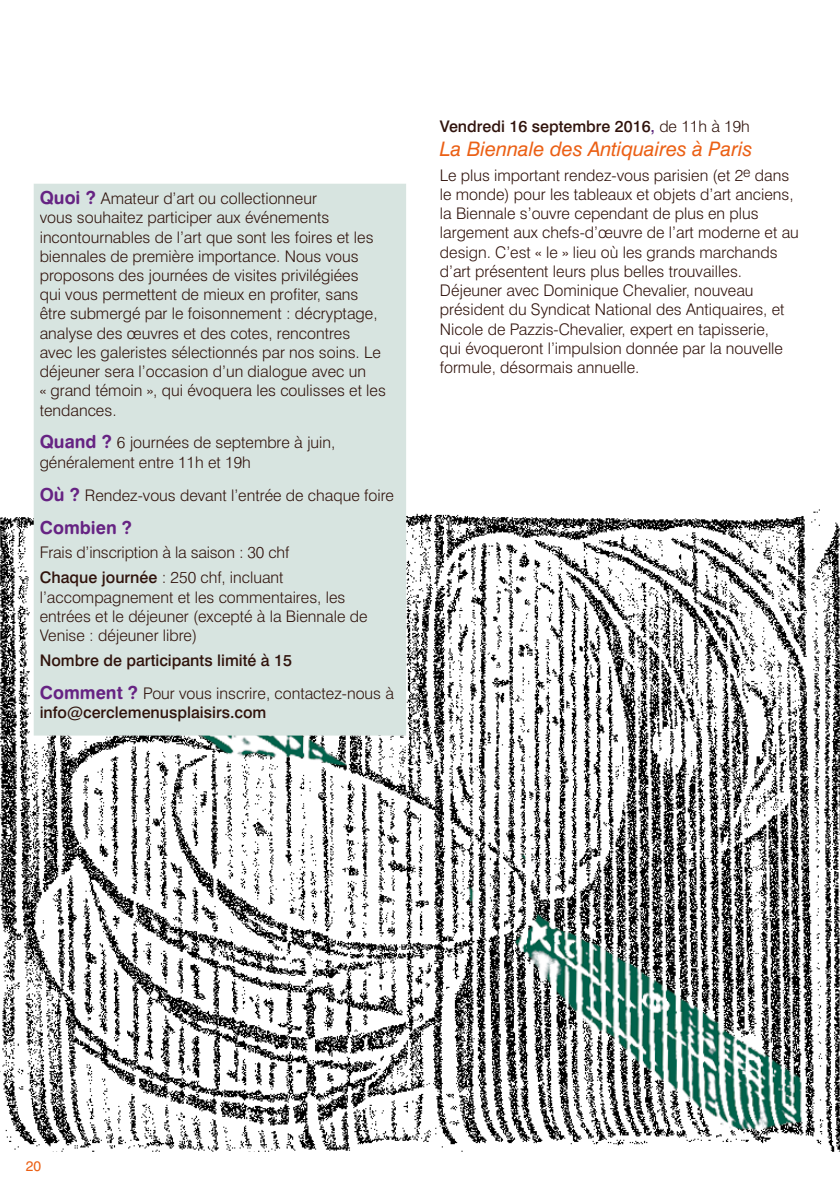
<style>
.page{position:relative;width:840px;height:1191px;background:#fff}
.page>*{position:absolute;margin:0;border:0;box-sizing:border-box;transform-origin:0 0}
.t1{font:italic 20px "Swiss 721 BT";color:#eb6015}
.t2{font:18px "Swiss 721 BT Bold Rounded";color:#662383}
.t3{font:300 16px/19.2px "Swiss 721 BT";color:#30130c}
.t4{font:500 16px "Swiss 721 BT";color:#30130c}
.t5{font:14px "Swiss 721 BT";color:#eb6015}
.s1{font-family:"Swiss 721 BT Bold Rounded";font-weight:400;font-size:18px;color:#662383}
.s2{font-weight:500}
.s3{color:#5c267c}
.s4{font-weight:300}
</style>
<div class="page">
<img style="left:0;top:509px;width:839px;height:642px">
<div style="left:31px;top:183px;width:378px;height:555px;background:#d7e4e0"></div>
<p class="t3" style="left:40px;top:189px;width:347px"><span class="s1">Quoi ?</span> Amateur d’art ou collectionneur<br>vous souhaitez participer aux événements incontournables de l’art que sont les foires et les biennales de première importance. Nous vous proposons des journées de visites privilégiées<br>qui vous permettent de mieux en profiter, sans être submergé par le foisonnement : décryptage, analyse des œuvres et des cotes, rencontres avec les galeristes sélectionnés par nos soins. Le déjeuner sera l’occasion d’un dialogue avec un<br>« grand témoin », qui évoquera les coulisses et les tendances.</p>
<p class="t3" style="left:40px;top:433px;width:297px"><span class="s1">Quand ?</span> 6 journées de septembre à juin, généralement entre 11h et 19h</p>
<p class="t3" style="left:40px;top:485px;width:356px"><span class="s1">Où ?</span> Rendez-vous devant l’entrée de chaque foire</p>
<p class="t2" style="left:40px;top:516px;width:94px">Combien ?</p>
<p class="t3" style="left:40px;top:540px;width:251px;line-height:24.8px">Frais d’inscription à la saison : 30 chf<br><span class="s2">Chaque journée</span> : 250 chf, incluant</p>
<p class="t3" style="left:40px;top:587px;width:329px">l’accompagnement et les commentaires, les entrées et le déjeuner (excepté à la Biennale de<br>Venise : déjeuner libre)</p>
<p class="t3" style="left:40px;top:643px;width:355px;line-height:33px"><span class="s2">Nombre de participants limité à 15<br></span><span class="s1">Comment ?</span> Pour vous inscrire, contactez-nous à</p>
<p class="t4" style="left:40px;top:702px;width:228px">info@cerclemenusplaisirs.com</p>
<p class="t4" style="left:439px;top:116px;width:311px">Vendredi 16 septembre 2016<span class="s3">,</span> <span class="s4">de 11h à 19h</span></p>
<p class="t1" style="left:439px;top:137px;width:314px">La Biennale des Antiquaires à Paris</p>
<p class="t3" style="left:439px;top:165px;width:360px">Le plus important rendez-vous parisien (et 2<sup>e</sup> dans le monde) pour les tableaux et objets d’art anciens, la Biennale s’ouvre cependant de plus en plus largement aux chefs-d’œuvre de l’art moderne et au design. C’est « le » lieu où les grands marchands d’art présentent leurs plus belles trouvailles.<br>Déjeuner avec Dominique Chevalier, nouveau président du Syndicat National des Antiquaires, et Nicole de Pazzis-Chevalier, expert en tapisserie,<br>qui évoqueront l’impulsion donnée par la nouvelle formule, désormais annuelle.</p>
<p class="t5" style="left:26px;top:1157px;width:17px">20</p>
</div>
